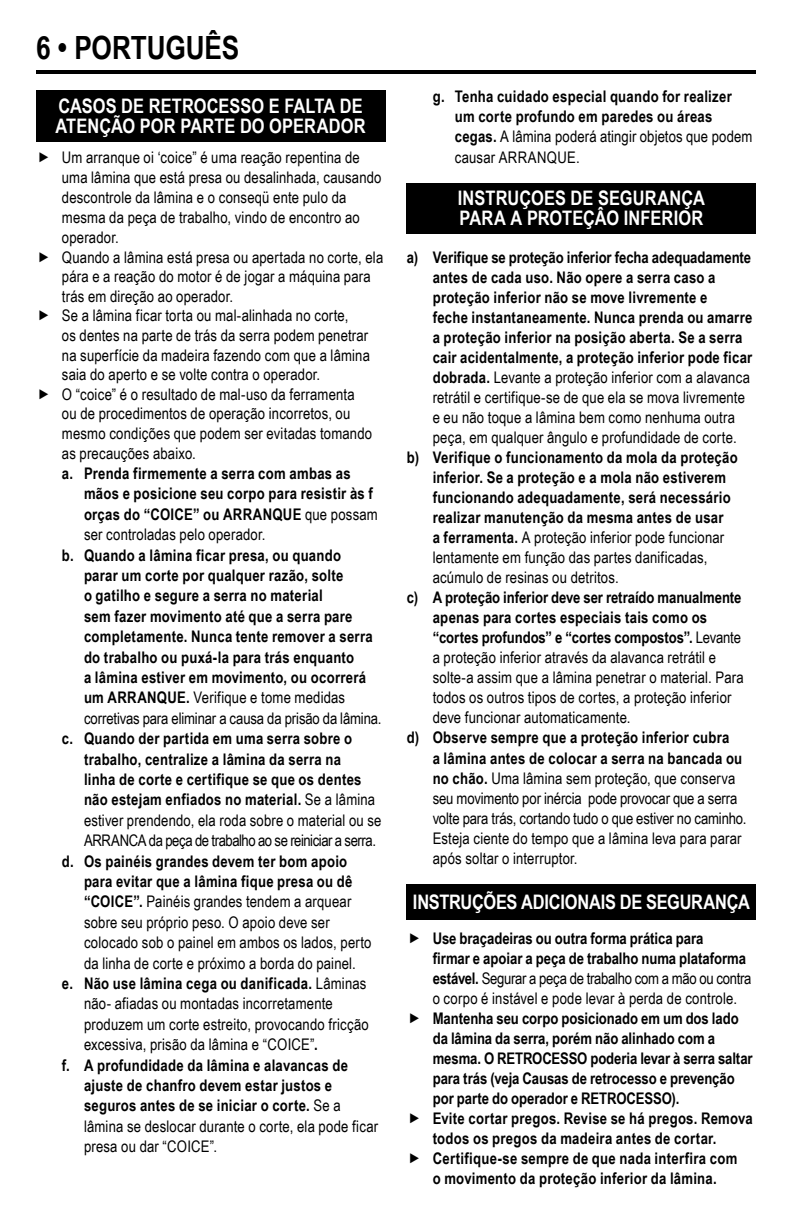
<style>
.page{position:relative;width:792px;height:1224px;background:#fff}
.page>*{position:absolute;margin:0;border:0;box-sizing:border-box;transform-origin:0 0}
.t1{font:700 32px "Arial Narrow";letter-spacing:-.005em;color:#000}
.t2{font:700 20px/20px "Arial Narrow";color:#fff}
.t3{font:700 16px/20px "Arial Narrow";letter-spacing:.015em;color:#000}
.t4{font:16px/19.8px "Arial Narrow";letter-spacing:.01em;color:#000}
.t5{font:700 16px/20px "Arial Narrow";letter-spacing:-.005em;color:#000}
.s1{font-weight:400}
.s2{font-weight:700}
</style>
<div class="page">
<hr style="left:36px;top:70px;width:720px;height:4px;background:#000">
<div style="left:36px;top:90px;width:349px;height:52px;background:#000"></div>
<div style="left:407px;top:183px;width:349px;height:50px;background:#000"></div>
<div style="left:407px;top:884px;width:349px;height:36px;background:#000"></div>
<h1 class="t1" style="left:36px;top:24px;width:205px">6 • PORTUGUÊS</h1>
<p class="t2" style="left:55px;top:95px;width:312px">CASOS DE RETROCESSO E FALTA DE<br>ATENÇÃO POR PARTE DO OPERADOR</p>
<p class="t4" style="left:62px;top:147px;width:323px">Um arranque oi ‘coice” é uma reação repentina de uma lâmina que está presa ou desalinhada, causando descontrole da lâmina e o conseqü ente pulo da mesma da peça de trabalho, vindo de encontro ao operador.<br>Quando a lâmina está presa ou apertada no corte, ela pára e a reação do motor é de jogar a máquina para trás em direção ao operador.<br>Se a lâmina ficar torta ou mal-alinhada no corte,<br>os dentes na parte de trás da serra podem penetrar na superfície da madeira fazendo com que a lâmina saia do aperto e se volte contra o operador.<br>O “coice” é o resultado de mal-uso da ferramenta<br>ou de procedimentos de operação incorretos, ou mesmo condições que podem ser evitadas tomando as precauções abaixo.</p>
<p class="t3" style="left:84px;top:462px;width:295px;text-indent:-22px">a. Prenda firmemente a serra com ambas as mãos e posicione seu corpo para resistir às f orças do “COICE” ou ARRANQUE <span class="s1">que possam ser controladas pelo operador.</span></p>
<p class="t3" style="left:84px;top:544px;width:299px;text-indent:-22px">b. Quando a lâmina ficar presa, ou quando<br>parar um corte por qualquer razão, solte<br>o gatilho e segure a serra no material<br>sem fazer movimento até que a serra pare completamente. Nunca tente remover a serra do trabalho ou puxá-la para trás enquanto<br>a lâmina estiver em movimento, ou ocorrerá um ARRANQUE. <span class="s1">Verifique e tome medidas corretivas para eliminar a causa da prisão da lâmina.</span></p>
<p class="t3" style="left:84px;top:728px;width:299px;text-indent:-22px">c. Quando der partida em uma serra sobre o trabalho, centralize a lâmina da serra na<br>linha de corte e certifique se que os dentes não estejam enfiados no material. <span class="s1">Se a lâmina estiver prendendo, ela roda sobre o material ou se ARRANCA da peça de trabalho ao se reiniciar a serra.</span></p>
<p class="t3" style="left:62px;top:850px;width:287px">d. Os painéis grandes devem ter bom apoio</p>
<p class="t3" style="left:84px;top:871px;width:270px">para evitar que a lâmina fique presa ou dê</p>
<p class="t4" style="left:84px;top:891px;width:269px"><span class="s2">“COICE”.</span> Painéis grandes tendem a arquear</p>
<p class="t4" style="left:84px;top:912px;width:247px">sobre seu próprio peso. O apoio deve ser</p>
<p class="t4" style="left:84px;top:932px;width:289px">colocado sob o painel em ambos os lados, perto</p>
<p class="t4" style="left:84px;top:952px;width:273px">da linha de corte e próximo a borda do painel.</p>
<p class="t3" style="left:62px;top:973px;width:306px">e. Não use lâmina cega ou danificada. <span class="s1">Lâminas</span></p>
<p class="t4" style="left:84px;top:993px;width:250px">não- afiadas ou montadas incorretamente</p>
<p class="t4" style="left:84px;top:1014px;width:286px">produzem um corte estreito, provocando fricção</p>
<p class="t4" style="left:84px;top:1034px;width:235px">excessiva, prisão da lâmina e “COICE”<span class="s2">.</span></p>
<p class="t3" style="left:62px;top:1054px;width:288px">f. A profundidade da lâmina e alavancas de</p>
<p class="t3" style="left:84px;top:1075px;width:250px">ajuste de chanfro devem estar justos e</p>
<p class="t3" style="left:84px;top:1095px;width:258px">seguros antes de se iniciar o corte. <span class="s1">Se a</span></p>
<p class="t4" style="left:84px;top:1116px;width:296px">lâmina se deslocar durante o corte, ela pode ficar</p>
<p class="t4" style="left:84px;top:1136px;width:135px">presa ou dar “COICE”.</p>
<p class="t3" style="left:455px;top:85px;width:299px;text-indent:-22px">g. Tenha cuidado especial quando for realizer um corte profundo em paredes ou áreas cegas. <span class="s1">A lâmina poderá atingir objetos que podem causar ARRANQUE.</span></p>
<p class="t2" style="left:458px;top:187px;width:249px">INSTRUÇOES DE SEGURANÇA<br>PARA A PROTEÇÂO INFERIOR</p>
<p class="t3" style="left:433px;top:246px;width:321px;text-indent:-26px">a) Verifique se proteção inferior fecha adequadamente antes de cada uso. Não opere a serra caso a proteção inferior não se move livremente e<br>feche instantaneamente. Nunca prenda ou amarre a proteção inferior na posição aberta. Se a serra cair acidentalmente, a proteção inferior pode ficar dobrada. <span class="s1">Levante a proteção inferior com a alavanca retrátil e certifique-se de que ela se mova livremente e eu não toque a lâmina bem como nenhuma outra peça, em qualquer ângulo e profundidade de corte.</span></p>
<p class="t3" style="left:433px;top:446px;width:307px;text-indent:-26px">b) Verifique o funcionamento da mola da proteção inferior. Se a proteção e a mola não estiverem funcionando adequadamente, será necessário realizar manutenção da mesma antes de usar<br>a ferramenta. <span class="s1">A proteção inferior pode funcionar lentamente em função das partes danificadas, acúmulo de resinas ou detritos.</span></p>
<p class="t4" style="left:433px;top:587px;width:312px;text-indent:-26px"><span class="s2">c) A proteção inferior deve ser retraído manualmente apenas para cortes especiais tais como os “cortes profundos” e “cortes compostos”.</span> Levante a proteção inferior através da alavanca retrátil e solte-a assim que a lâmina penetrar o material. Para todos os outros tipos de cortes, a proteção inferior deve funcionar automaticamente.</p>
<p class="t4" style="left:433px;top:727px;width:315px;text-indent:-26px"><span class="s2">d) Observe sempre que a proteção inferior cubra<br>a lâmina antes de colocar a serra na bancada ou no chão.</span> Uma lâmina sem proteção, que conserva seu movimento por inércia pode provocar que a serra volte para trás, cortando tudo o que estiver no caminho.<br>Esteja ciente do tempo que a lâmina leva para parar após soltar o interruptor.</p>
<p class="t2" style="left:413px;top:891px;width:338px">INSTRUÇÕES ADICIONAIS DE SEGURANÇA</p>
<p class="t5" style="left:433px;top:928px;width:320px">Use braçadeiras ou outra forma prática para<br>firmar e apoiar a peça de trabalho numa plataforma estável. <span class="s1">Segurar a peça de trabalho com a mão ou contra o corpo é instável e pode levar à perda de controle.</span></p>
<p class="t3" style="left:433px;top:1008px;width:322px">Mantenha seu corpo posicionado em um dos lado da lâmina da serra, porém não alinhado com a mesma. O RETROCESSO poderia levar à serra saltar para trás (veja Causas de retrocesso e prevenção por parte do operador e RETROCESSO).<br>Evite cortar pregos. Revise se há pregos. Remova todos os pregos da madeira antes de cortar.<br>Certifique-se sempre de que nada interfira com<br>o movimento da proteção inferior da lâmina.</p>
</div>
